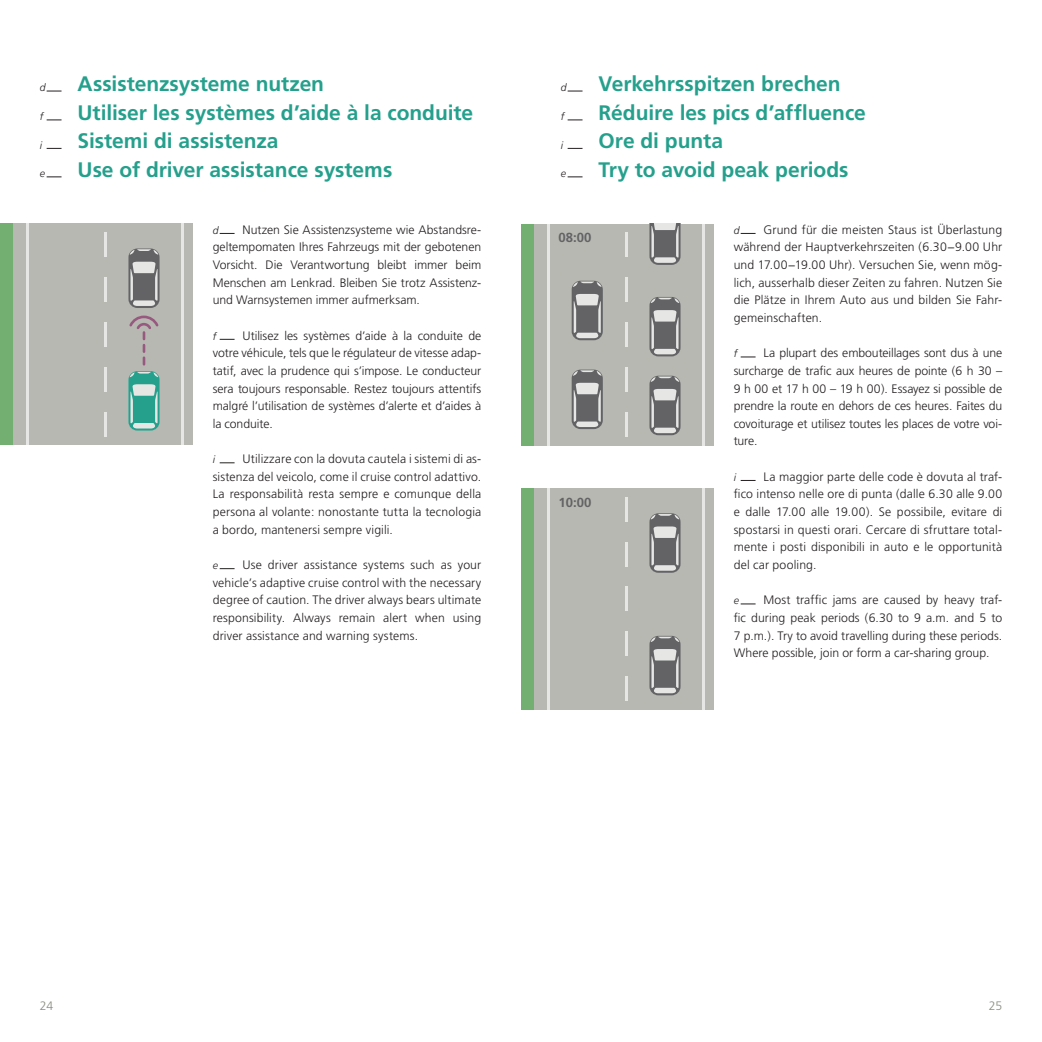
<style>
.page{position:relative;width:1042px;height:1042px;background:#fff}
.page>*{position:absolute;margin:0;border:0;box-sizing:border-box;transform-origin:0 0}
.t1{font:700 21px/28.5px "Frutiger";color:#25a08c}
.t2{font:700 13.12px "Frutiger";color:#636366}
.t3{font:300 12.25px/17.7px "Frutiger";letter-spacing:.005em;color:#231f20;text-align:justify}
.t4{font:300 12.25px "Frutiger";color:#8b8b81}
.t5{font:italic 300 10.5px "Frutiger";color:#231f20}
</style>
<div class="page">
<div style="left:521px;top:224px;width:193px;height:221px;background:#b7b8b1"></div>
<div style="left:521px;top:224px;width:12px;height:221px;background:#72af71"></div>
<hr style="left:547px;top:224px;width:2px;height:221px;background:#e6e7e5">
<hr style="left:702px;top:224px;width:3px;height:221px;background:#e6e7e5">
<hr style="left:625px;top:232px;width:2px;height:25px;background:#e6e7e5">
<hr style="left:625px;top:277px;width:2px;height:25px;background:#e6e7e5">
<hr style="left:625px;top:322px;width:2px;height:25px;background:#e6e7e5">
<hr style="left:625px;top:367px;width:2px;height:25px;background:#e6e7e5">
<hr style="left:625px;top:412px;width:2px;height:25px;background:#e6e7e5">
<svg style="left:649px;top:376px;width:31px;height:59px;background:#8c8d8e"></svg>
<svg style="left:571px;top:370px;width:32px;height:59px;background:#8c8d8e"></svg>
<svg style="left:649px;top:297px;width:31px;height:59px;background:#8c8d8e"></svg>
<svg style="left:571px;top:281px;width:32px;height:59px;background:#8c8d8e"></svg>
<svg style="left:649px;top:224px;width:31px;height:41px"></svg>
<div style="left:521px;top:488px;width:193px;height:222px;background:#b7b8b1"></div>
<div style="left:521px;top:488px;width:12px;height:222px;background:#72af71"></div>
<hr style="left:547px;top:488px;width:2px;height:222px;background:#e6e7e5">
<hr style="left:702px;top:488px;width:3px;height:222px;background:#e6e7e5">
<hr style="left:625px;top:497px;width:2px;height:24px;background:#e6e7e5">
<hr style="left:625px;top:542px;width:2px;height:24px;background:#e6e7e5">
<hr style="left:625px;top:586px;width:2px;height:25px;background:#e6e7e5">
<hr style="left:625px;top:631px;width:2px;height:25px;background:#e6e7e5">
<hr style="left:625px;top:676px;width:2px;height:25px;background:#e6e7e5">
<svg style="left:649px;top:636px;width:31px;height:59px;background:#8c8d8e"></svg>
<svg style="left:649px;top:513px;width:31px;height:60px;background:#8d8d8e"></svg>
<div style="left:0;top:223px;width:193px;height:222px;background:#b7b8b1"></div>
<div style="left:0;top:223px;width:12px;height:222px;background:#72af71"></div>
<hr style="left:26px;top:223px;width:3px;height:222px;background:#e6e7e5">
<hr style="left:182px;top:223px;width:2px;height:222px;background:#e6e7e5">
<hr style="left:104px;top:232px;width:2px;height:25px;background:#e6e7e5">
<hr style="left:104px;top:277px;width:2px;height:25px;background:#e6e7e5">
<hr style="left:104px;top:322px;width:2px;height:25px;background:#e6e7e5">
<hr style="left:104px;top:367px;width:2px;height:24px;background:#e6e7e5">
<hr style="left:104px;top:412px;width:2px;height:24px;background:#e6e7e5">
<svg style="left:128px;top:371px;width:32px;height:59px;background:#64b5a7"></svg>
<svg style="left:128px;top:248px;width:32px;height:60px;background:#8d8d8e"></svg>
<svg style="left:143px;top:358px;width:2px;height:6px"></svg>
<svg style="left:143px;top:345px;width:2px;height:7px"></svg>
<svg style="left:129px;top:315px;width:30px;height:24px"></svg>
<svg style="left:567px;top:91px;width:15px;height:1px"></svg>
<svg style="left:567px;top:120px;width:15px;height:1px"></svg>
<svg style="left:567px;top:148px;width:15px;height:1px"></svg>
<svg style="left:567px;top:177px;width:15px;height:1px"></svg>
<svg style="left:740px;top:233px;width:15px;height:1px"></svg>
<svg style="left:740px;top:357px;width:15px;height:1px"></svg>
<svg style="left:740px;top:480px;width:15px;height:1px"></svg>
<svg style="left:740px;top:603px;width:15px;height:1px"></svg>
<svg style="left:47px;top:91px;width:15px;height:1px"></svg>
<svg style="left:47px;top:120px;width:15px;height:1px"></svg>
<svg style="left:47px;top:148px;width:15px;height:1px"></svg>
<svg style="left:47px;top:177px;width:15px;height:1px"></svg>
<svg style="left:220px;top:233px;width:15px;height:1px"></svg>
<svg style="left:220px;top:339px;width:15px;height:1px"></svg>
<svg style="left:220px;top:462px;width:15px;height:1px"></svg>
<svg style="left:220px;top:568px;width:15px;height:1px"></svg>
<p class="t5" style="left:40px;top:82px;width:7px">d</p>
<p class="t5" style="left:40px;top:111px;width:5px">f</p>
<p class="t5" style="left:40px;top:139px;width:4px">i</p>
<p class="t5" style="left:40px;top:167px;width:7px">e</p>
<h1 class="t1" style="left:78px;top:70px;width:397px">Assistenzsysteme nutzen<br>Utiliser les systèmes d’aide à la conduite<br>Sistemi di assistenza<br>Use of driver assistance systems</h1>
<p class="t3" style="left:213px;top:221px;width:270px;text-indent:30px">Nutzen Sie Assistenzsysteme wie Abstandsre&shy;geltempomaten Ihres Fahrzeugs mit der gebotenen Vorsicht. Die Verantwortung bleibt immer beim Menschen am Lenkrad. Bleiben Sie trotz Assistenz&shy;und Warnsystemen immer aufmerksam.</p>
<p class="t3" style="left:213px;top:326px;width:270px;text-indent:30px">Utilisez les systèmes d’aide à la conduite de votre véhicule, tels que le régulateur de vitesse adap&shy;tatif, avec la prudence qui s’impose. Le conducteur sera toujours responsable. Restez toujours attentifs malgré l’utilisation de systèmes d’alerte et d’aides à la conduite.</p>
<p class="t3" style="left:213px;top:450px;width:270px;text-indent:30px">Utilizzare con la dovuta cautela i sistemi di as&shy;sistenza del veicolo, come il cruise control adattivo.<br>La responsabilità resta sempre e comunque della persona al volante: nonostante tutta la tecnologia a bordo, mantenersi sempre vigili.</p>
<p class="t3" style="left:213px;top:556px;width:270px;text-indent:30px">Use driver assistance systems such as your vehicle’s adaptive cruise control with the necessary degree of caution. The driver always bears ultimate responsibility. Always remain alert when using driver assistance and warning systems.</p>
<p class="t5" style="left:213px;top:224px;width:7px">d</p>
<p class="t5" style="left:213px;top:330px;width:5px">f</p>
<p class="t5" style="left:213px;top:453px;width:4px">i</p>
<p class="t5" style="left:213px;top:559px;width:7px">e</p>
<p class="t5" style="left:561px;top:82px;width:7px">d</p>
<p class="t5" style="left:561px;top:111px;width:5px">f</p>
<p class="t5" style="left:561px;top:139px;width:4px">i</p>
<p class="t5" style="left:561px;top:167px;width:7px">e</p>
<h1 class="t1" style="left:598px;top:69px;width:269px">Verkehrsspitzen brechen<br>Réduire les pics d’affluence<br>Ore di punta<br>Try to avoid peak periods</h1>
<p class="t2" style="left:558px;top:230px;width:34px">08:00</p>
<p class="t2" style="left:558px;top:494px;width:34px">10:00</p>
<p class="t3" style="left:734px;top:221px;width:270px;text-indent:30px">Grund für die meisten Staus ist Überlastung während der Hauptverkehrszeiten (6.30−9.00 Uhr und 17.00−19.00 Uhr). Versuchen Sie, wenn mög&shy;lich, ausserhalb dieser Zeiten zu fahren. Nutzen Sie die Plätze in Ihrem Auto aus und bilden Sie Fahr&shy;gemeinschaften.</p>
<p class="t3" style="left:734px;top:344px;width:270px;text-indent:30px">La plupart des embouteillages sont dus à une surcharge de trafic aux heures de pointe (6 h 30 – 9 h 00 et 17 h 00 – 19 h 00). Essayez si possible de prendre la route en dehors de ces heures. Faites du covoiturage et utilisez toutes les places de votre voi&shy;ture.</p>
<p class="t3" style="left:734px;top:468px;width:270px;text-indent:30px">La maggior parte delle code è dovuta al traf&shy;fico intenso nelle ore di punta (dalle 6.30 alle 9.00 e dalle 17.00 alle 19.00). Se possibile, evitare di spostarsi in questi orari. Cercare di sfruttare total&shy;mente i posti disponibili in auto e le opportunità del car pooling.</p>
<p class="t3" style="left:734px;top:591px;width:270px;text-indent:30px">Most traffic jams are caused by heavy traf&shy;fic during peak periods (6.30 to 9 a.m. and 5 to 7 p.m.). Try to avoid travelling during these periods.<br>Where possible, join or form a car-sharing group.</p>
<p class="t5" style="left:734px;top:224px;width:7px">d</p>
<p class="t5" style="left:734px;top:348px;width:5px">f</p>
<p class="t5" style="left:734px;top:471px;width:4px">i</p>
<p class="t5" style="left:734px;top:594px;width:7px">e</p>
<p class="t4" style="left:40px;top:999px;width:15px">24</p>
<p class="t4" style="left:988px;top:999px;width:15px">25</p>
</div>
